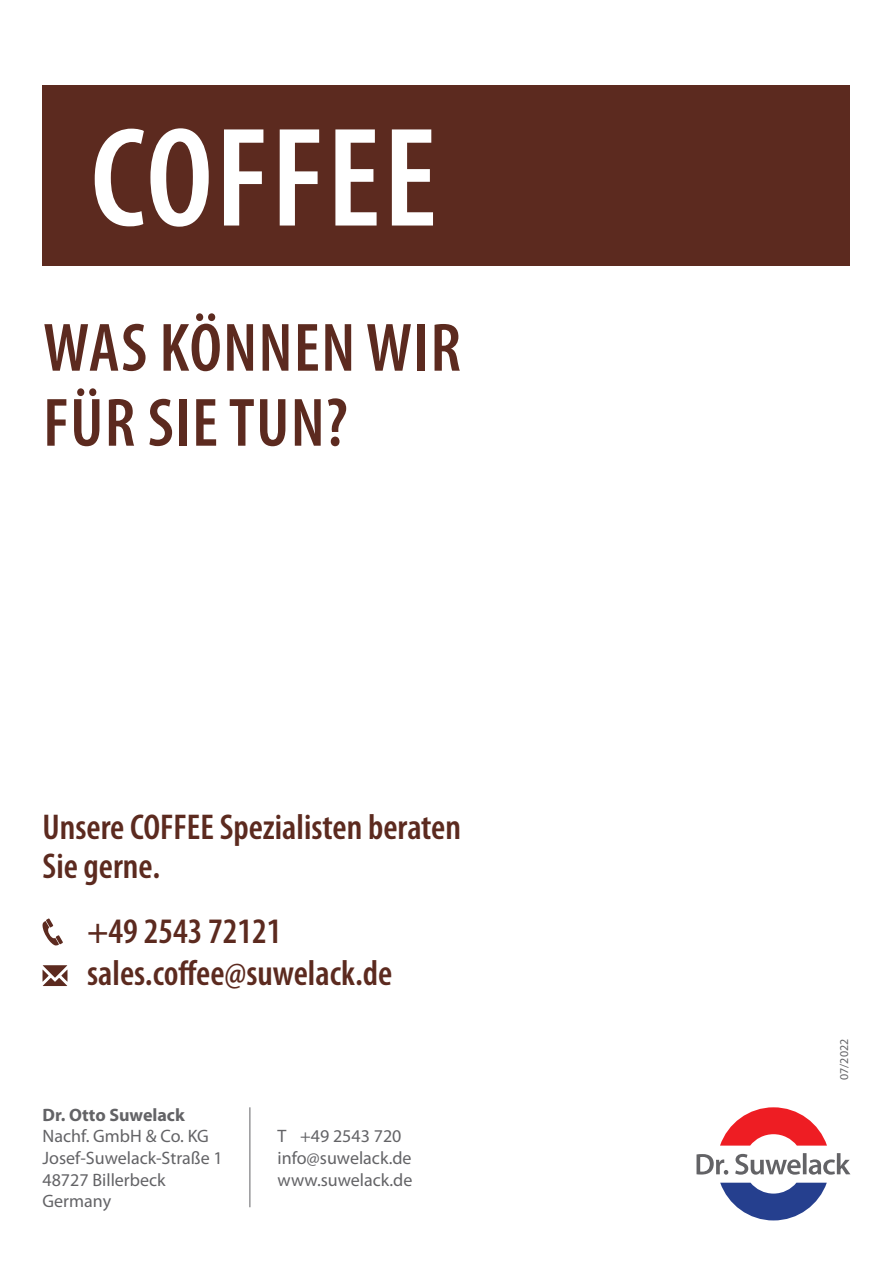
<style>
.page{position:relative;width:893px;height:1263px;background:#fff}
.page>*{position:absolute;margin:0;border:0;box-sizing:border-box;transform-origin:0 0}
.t1{font:600 condensed 142.5px "Myriad Pro";letter-spacing:.02em;color:#fff}
.t2{font:600 condensed 69px/75px "Myriad Pro";letter-spacing:.02em;color:#5c2a1f}
.t3{font:600 condensed 36px/42.2px "Myriad Pro";color:#5c2a1f}
.t4{font:18px/21.6px "Myriad Pro";color:#636366}
.t5{font:700 18px "Myriad Pro";color:#636366}
.t6{font:12px "Myriad Pro";color:#636366}
</style>
<div class="page">
<svg style="left:42px;top:918px;width:21px;height:28px"></svg>
<svg style="left:43px;top:965px;width:24px;height:21px"></svg>
<div style="left:43px;top:85px;width:807px;height:181px;background:#5c2a1f"></div>
<hr style="left:250px;top:1107px;width:1px;height:100px;background:#636366">
<svg style="left:720px;top:1183px;width:107px;height:37px"></svg>
<svg style="left:720px;top:1107px;width:107px;height:38px"></svg>
<svg style="left:696px;top:1153px;width:154px;height:22px"></svg>
<h1 class="t1" style="left:91px;top:100px;width:348px">COFFEE</h1>
<h2 class="t2" style="left:43px;top:311px;width:419px">WAS KÖNNEN WIR<br>FÜR SIE TUN?</h2>
<h3 class="t3" style="left:43px;top:808px;width:420px;line-height:39px">Unsere COFFEE Spezialisten beraten<br>Sie gerne.</h3>
<h3 class="t3" style="left:87px;top:910px;width:307px">+49 2543 72121 sales.coffee@suwelack.de</h3>
<p class="t5" style="left:43px;top:1103px;width:144px">Dr. Otto Suwelack</p>
<p class="t4" style="left:43px;top:1125px;width:182px">Nachf. GmbH &amp; Co. KG<br>Josef-Suwelack-Straße 1<br>48727 Billerbeck<br>Germany</p>
<p class="t4" style="left:278px;top:1125px;width:136px">T +49 2543 720 info@suwelack.de www.suwelack.de</p>
<p class="t6" style="left:837px;top:1080px;width:43px;rotate:-90deg">07/2022</p>
</div>
